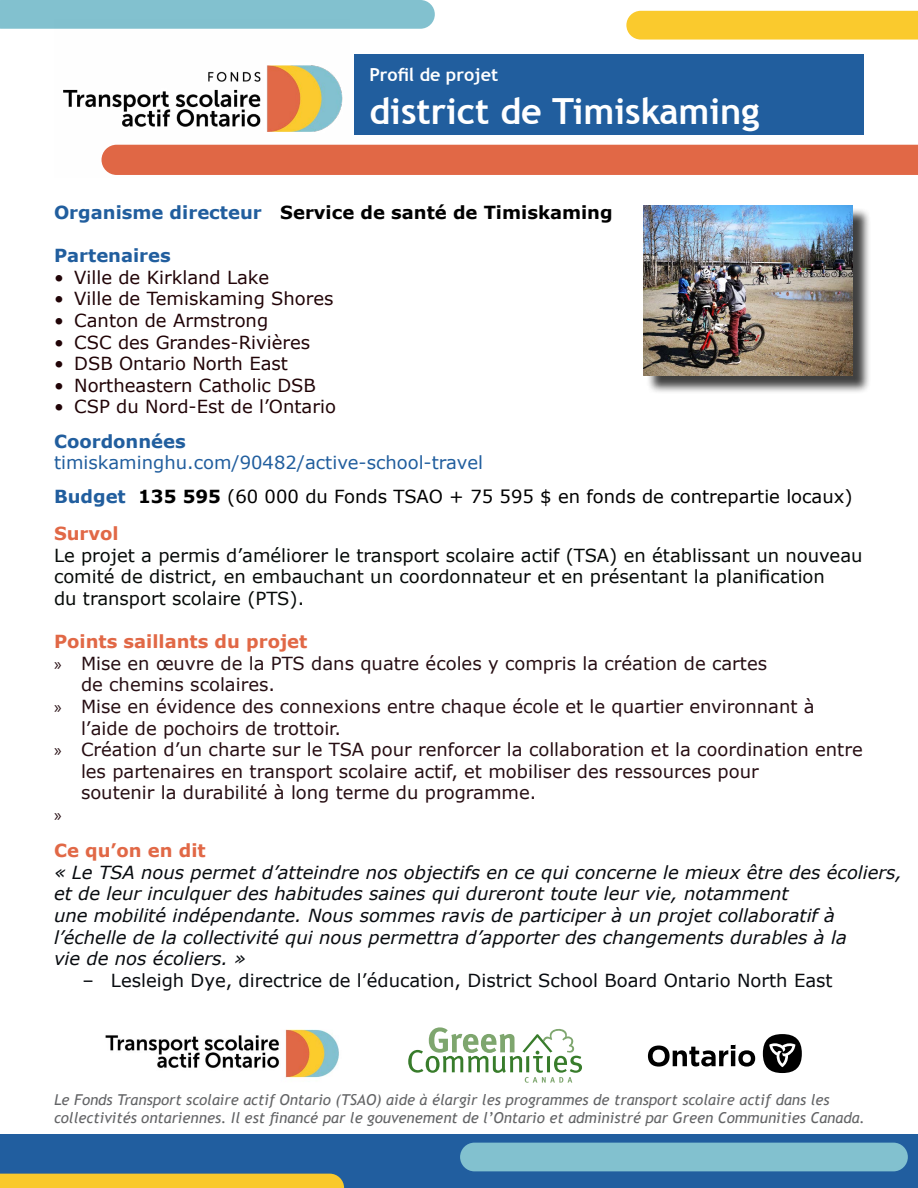
<style>
.page{position:relative;width:918px;height:1188px;background:#fff}
.page>*{position:absolute;margin:0;border:0;box-sizing:border-box;transform-origin:0 0}
.t1{font:700 36px "Trebuchet MS";color:#fff}
.t2{font:18px "Verdana";color:#270e13}
.t3{font:italic 18px/21.6px "Verdana";color:#080b0f}
.t4{font:18px/21.6px "Verdana";color:#060a08}
.t5{font:18px "Verdana";color:#210407}
.t6{font:18px/34.2px "Verdana";color:#000}
.t7{font:18px "Verdana";color:#080b0f}
.t8{font:700 18px "Verdana";color:#000}
.t9{font:700 18px "Verdana";color:#e16846}
.t10{font:700 18px "Verdana";color:#215e9e}
.t11{font:700 18px "Trebuchet MS";color:#fff}
.t12{font:18px "Myriad Pro";color:#270e13}
.t13{font:italic 15px/18px "Trebuchet MS";color:#636466}
.s1{color:#215e9e}
.s2{font-weight:700;color:#215e9e}
.s3{font-weight:700}
.s4{font-family:"Myriad Pro"}
</style>
<div class="page">
<div style="left:354px;top:54px;width:510px;height:81px;background:#215e9e"></div>
<div style="left:0;top:0;width:435px;height:29px;background:#82c1cf"></div>
<div style="left:626px;top:11px;width:292px;height:29px;background:#faca2d"></div>
<div style="left:0;top:1134px;width:918px;height:54px;background:#215e9f"></div>
<div style="left:460px;top:1143px;width:448px;height:28px;background:#82c1cf;border-radius:14px"></div>
<div style="left:0;top:1174px;width:344px;height:14px;background:#f9c92c"></div>
<div style="left:350px;top:145px;width:568px;height:30px;background:#e16846"></div>
<img style="left:54px;top:19px;width:296px;height:156px">
<div style="left:646px;top:208px;width:225px;height:186px;background:#000;opacity:.75"></div>
<img style="left:644px;top:205px;width:209px;height:171px">
<img style="left:105px;top:1029px;width:234px;height:49px">
<svg style="left:408px;top:1027px;width:174px;height:56px"></svg>
<svg style="left:648px;top:1045px;width:107px;height:22px"></svg>
<div style="left:763px;top:1034px;width:39px;height:39px;background:#000;border-radius:50%"></div>
<svg style="left:769px;top:1043px;width:26px;height:24px"></svg>
<p class="t11" style="left:369px;top:63px;width:131px">Profil de projet</p>
<h1 class="t1" style="left:369px;top:88px;width:392px">district de Timiskaming</h1>
<p class="t8" style="left:54px;top:200px;width:560px"><span class="s1">Organisme directeur</span> Service de santé de Timiskaming</p>
<p class="t10" style="left:54px;top:243px;width:118px">Partenaires</p>
<p class="t5" style="left:54px;top:266px;width:217px">• Ville de Kirkland Lake</p>
<p class="t5" style="left:54px;top:287px;width:281px">• Ville de Temiskaming Shores</p>
<p class="t5" style="left:54px;top:309px;width:216px">• Canton de Armstrong</p>
<p class="t5" style="left:54px;top:331px;width:258px">• CSC des Grandes-Rivières</p>
<p class="t5" style="left:54px;top:352px;width:236px">• DSB Ontario North East</p>
<p class="t5" style="left:54px;top:374px;width:263px">• Northeastern Catholic DSB</p>
<p class="t5" style="left:54px;top:395px;width:283px">• CSP du Nord-Est de l’Ontario</p>
<p class="t10" style="left:54px;top:428px;width:133px">Coordonnées</p>
<p class="t6" style="left:54px;top:446px;width:800px"><span class="s1">timiskaminghu.com/90482/active-school-travel<br></span><span class="s2">Budget</span> <span class="s3">135 595</span> (60 000 du Fonds TSAO + 75 595 $ en fonds de contrepartie locaux)</p>
<p class="t9" style="left:54px;top:521px;width:66px">Survol</p>
<p class="t4" style="left:54px;top:545px;width:810px">Le projet a permis d’améliorer le transport scolaire actif (TSA) en établissant un nouveau comité de district, en embauchant un coordonnateur et en présentant la planification<br>du transport scolaire (PTS).</p>
<p class="t9" style="left:54px;top:629px;width:255px">Points saillants du projet</p>
<p class="t2" style="left:54px;top:652px;width:715px"><span class="s4">»</span> Mise en œuvre de la PTS dans quatre écoles y compris la création de cartes</p>
<p class="t2" style="left:81px;top:673px;width:196px">de chemins scolaires.</p>
<p class="t2" style="left:54px;top:695px;width:762px"><span class="s4">»</span> Mise en évidence des connexions entre chaque école et le quartier environnant à</p>
<p class="t2" style="left:81px;top:717px;width:261px">l’aide de pochoirs de trottoir.</p>
<p class="t2" style="left:54px;top:738px;width:810px"><span class="s4">»</span> Création d’un charte sur le TSA pour renforcer la collaboration et la coordination entre</p>
<p class="t2" style="left:81px;top:760px;width:679px">les partenaires en transport scolaire actif, et mobiliser des ressources pour</p>
<p class="t2" style="left:81px;top:781px;width:457px">soutenir la durabilité à long terme du programme.</p>
<p class="t12" style="left:54px;top:804px;width:9px">»</p>
<p class="t9" style="left:54px;top:838px;width:153px">Ce qu’on en dit</p>
<p class="t3" style="left:54px;top:862px;width:850px">« Le TSA nous permet d’atteindre nos objectifs en ce qui concerne le mieux être des écoliers, et de leur inculquer des habitudes saines qui dureront toute leur vie, notamment<br>une mobilité indépendante. Nous sommes ravis de participer à un projet collaboratif à l’échelle de la collectivité qui nous permettra d’apporter des changements durables à la<br>vie de nos écoliers. »</p>
<p class="t7" style="left:82px;top:969px;width:752px">– Lesleigh Dye, directrice de l’éducation, District School Board Ontario North East</p>
<p class="t13" style="left:54px;top:1090px;width:813px">Le Fonds Transport scolaire actif Ontario (TSAO) aide à élargir les programmes de transport scolaire actif dans les collectivités ontariennes. Il est financé par le gouvenement de l’Ontario et administré par Green Communities Canada.</p>
</div>
